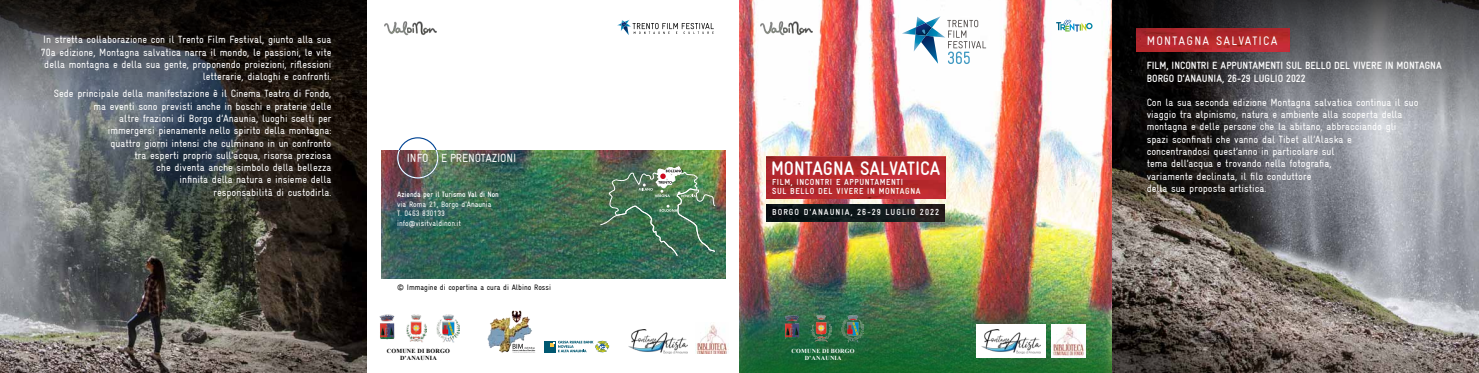
<style>
.page{position:relative;width:1479px;height:373px;background:#fff}
.page>*{position:absolute;margin:0;border:0;box-sizing:border-box;transform-origin:0 0}
.t1{font:700 condensed 19.34px "Gravur";color:#fff}
.t2{font:condensed 12.34px "Gravur";letter-spacing:.1em;color:#fff}
.t3{font:condensed 11.81px "Gravur";letter-spacing:-.01em;color:#fff}
.t4{font:condensed 10.5px/12.2px "Gravur";color:#fff;text-align:right}
.t5{font:700 condensed 10.5px "Gravur";color:#fff}
.t6{font:700 condensed 8.75px/8.8px "Gravur";letter-spacing:.07em;color:#fff}
.t7{font:700 condensed 8.75px "Gravur";letter-spacing:.12em;color:#fff}
.t8{font:condensed 7.88px/9.5px "Gravur";color:#fff}
.t9{font:condensed 7.88px "Gravur";color:#000}
.t10{font:700 condensed 7.88px "Gravur";color:#fff}
.t11{font:700 6.12px/7.1px "Times New Roman";letter-spacing:.035em;color:#fff;text-align:center}
.t12{font:700 6.12px/7.1px "Times New Roman";letter-spacing:.035em;color:#000;text-align:center}
</style>
<div class="page">
<img style="left:739px;top:0;width:739px;height:372px">
<svg style="left:1111px;top:0;width:367px;height:142px;background:#57575a"></svg>
<img style="left:0;top:120px;width:367px;height:252px">
<svg style="left:0;top:0;width:367px;height:120px;background:#353537"></svg>
<img style="left:381px;top:150px;width:344px;height:127px">
<img style="left:739px;top:297px;width:372px;height:75px">
<div style="left:397px;top:137px;width:41px;height:41px;border:1px solid #004494;border-radius:50%"></div>
<img style="left:766px;top:204px;width:178px;height:17px">
<img style="left:766px;top:156px;width:179px;height:24px">
<img style="left:766px;top:180px;width:179px;height:18px">
<svg style="left:617px;top:20px;width:96px;height:15px"></svg>
<img style="left:599px;top:165px;width:117px;height:91px">
<svg style="left:397px;top:150px;width:41px;height:28px"></svg>
<img style="left:487px;top:310px;width:48px;height:42px">
<div style="left:544px;top:340px;width:12px;height:11px;background:#005871"></div>
<svg style="left:550px;top:340px;width:59px;height:12px"></svg>
<img style="left:695px;top:324px;width:34px;height:28px">
<img style="left:841px;top:314px;width:22px;height:28px">
<img style="left:811px;top:314px;width:20px;height:28px">
<img style="left:783px;top:314px;width:17px;height:26px">
<img style="left:1051px;top:323px;width:34px;height:34px">
<img style="left:1136px;top:29px;width:153px;height:22px">
<svg style="left:1056px;top:20px;width:36px;height:12px"></svg>
<img style="left:436px;top:314px;width:23px;height:28px">
<img style="left:406px;top:314px;width:20px;height:28px">
<img style="left:379px;top:314px;width:16px;height:26px">
<img style="left:384px;top:21px;width:53px;height:15px">
<img style="left:755px;top:16px;width:62px;height:24px">
<svg style="left:901px;top:16px;width:85px;height:48px"></svg>
<div style="left:976px;top:323px;width:69px;height:34px;background:#fff"></div>
<img style="left:981px;top:329px;width:59px;height:23px">
<img style="left:628px;top:329px;width:60px;height:23px">
<p class="t4" style="left:41px;top:33px;width:292px">In stretta collaborazione con il Trento Film Festival, giunto alla sua 70a edizione, Montagna salvatica narra il mondo, le passioni, le vite della montagna e della sua gente, proponendo proiezioni, riflessioni letterarie, dialoghi e confronti.</p>
<p class="t4" style="left:54px;top:87px;width:279px">Sede principale della manifestazione è il Cinema Teatro di Fondo, ma eventi sono previsti anche in boschi e praterie delle<br>altre frazioni di Borgo d’Anaunia, luoghi scelti per<br>immergersi pienamente nello spirito della montagna:<br>quattro giorni intensi che culminano in un confronto<br>tra esperti proprio sull’acqua, risorsa preziosa<br>che diventa anche simbolo della bellezza<br>infinita della natura e insieme della<br>responsabilità di custodirla.</p>
<p class="t3" style="left:407px;top:151px;width:111px">INFO E PRENOTAZIONI</p>
<p class="t10" style="left:397px;top:190px;width:103px">AZIENDA PER IL TURISMO VAL DI NON</p>
<p class="t8" style="left:397px;top:199px;width:96px">via Roma 21, Borgo d’Anaunia<br>T. 0463 830133 info@visitvaldinon.it</p>
<p class="t9" style="left:397px;top:283px;width:155px">© Immagine di copertina a cura di Albino Rossi</p>
<p class="t12" style="left:387px;top:346px;width:65px">COMUNE DI BORGO<br>D’ANAUNIA</p>
<h1 class="t1" style="left:771px;top:157px;width:169px">MONTAGNA SALVATICA</h1>
<p class="t6" style="left:772px;top:177px;width:149px">FILM, INCONTRI E APPUNTAM ENTI<br>SUL BELLO DEL VIVERE IN MONTAGNA</p>
<p class="t7" style="left:772px;top:207px;width:169px">BORGO D’ANAUNIA, 26-29 LUGLIO 2022</p>
<p class="t11" style="left:791px;top:346px;width:65px">COMUNE DI BORGO<br>D’ANAUNIA</p>
<p class="t2" style="left:1146px;top:34px;width:18px">Monta</p>
<p class="t2" style="left:1186px;top:34px;width:66px">gna salvatica</p>
<p class="t5" style="left:1146px;top:60px;width:31px">FILM, INCONTRI</p>
<p class="t5" style="left:1212px;top:60px;width:21px">E APPUNT</p>
<p class="t5" style="left:1252px;top:60px;width:18px">AMENTI</p>
<p class="t5" style="left:1286px;top:60px;width:7px">SUL</p>
<p class="t5" style="left:1305px;top:60px;width:12px">BELLO</p>
<p class="t5" style="left:1334px;top:60px;width:6px">DEL</p>
<p class="t5" style="left:1353px;top:60px;width:6px">VIVERE</p>
<p class="t5" style="left:1384px;top:60px;width:58px">IN MONTAGNA</p>
<p class="t5" style="left:1146px;top:72px;width:12px">BORGO</p>
<p class="t5" style="left:1177px;top:72px;width:83px">D’ANAUNIA, 26-29 LUGLIO</p>
<p class="t5" style="left:1286px;top:72px;width:21px">2022</p>
<p class="t4" style="left:1146px;top:96px;width:273px;text-align:left">Con la sua seconda edizione Montagna salvatica continua il suo viaggio tra alpinismo, natura e ambiente alla scoperta della montagna e delle persone che la abitano, abbracciando gli spazi sconfinati che vanno dal Tibet all’Alaska e<br>concentrandosi quest’anno in particolare sul<br>tema dell’acqua e trovando nella fotografia,<br>variamente declinata, il filo conduttore<br>della sua proposta artistica.</p>
</div>
